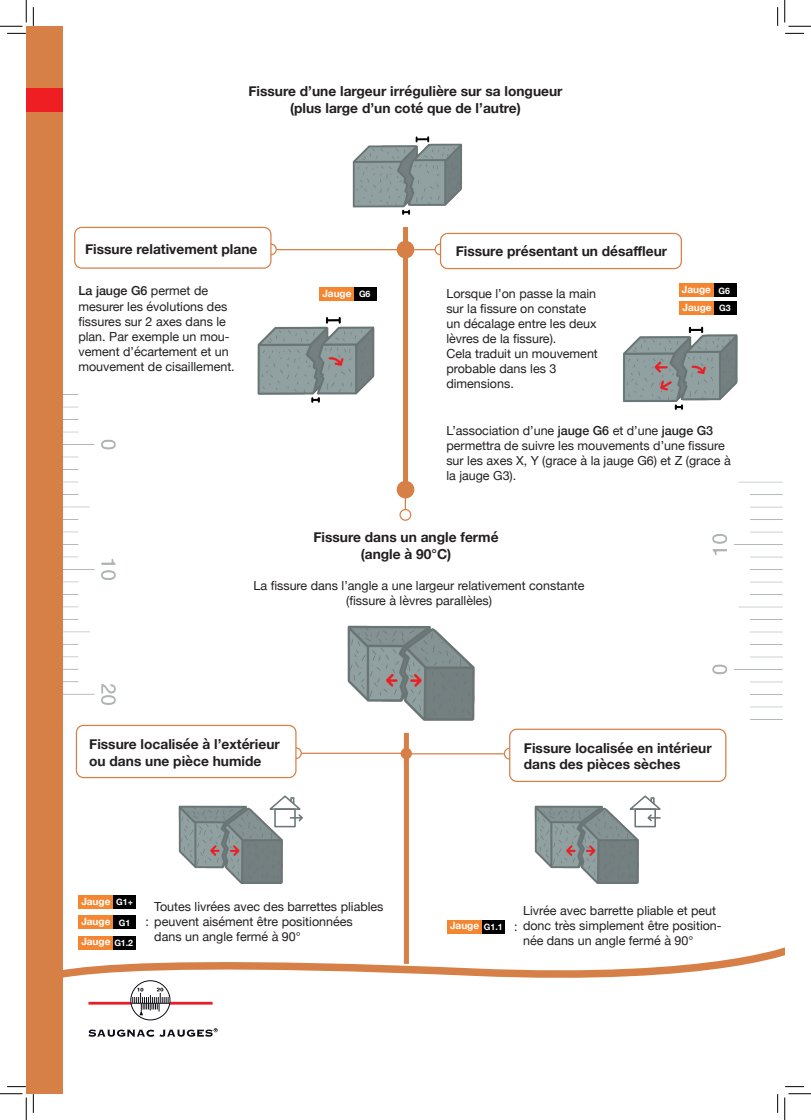
<style>
.page{position:relative;width:811px;height:1120px;background:#fff}
.page>*{position:absolute;margin:0;border:0;box-sizing:border-box;transform-origin:0 0}
.t1{font:700 13.75px/16.5px "Helvetica Neue";color:#231f20;text-align:center}
.t2{font:12.5px/15px "Helvetica Neue";color:#231f20}
.t3{font:700 10px/20.4px "Helvetica Neue";color:#fff}
.t4{font:700 8.75px/17.6px "Helvetica Neue";color:#fff}
.s1{font-weight:500}
.s2{font-size:8.75px}
.s3{font-weight:400;font-size:12.5px;color:#231f20}
</style>
<div class="page">
<svg style="left:63px;top:938px;width:722px;height:56px"></svg>
<div style="left:397px;top:241px;width:17px;height:17px;background:#d68047;border-radius:50%"></div>
<div style="left:397px;top:480px;width:17px;height:18px;background:#d68047;border-radius:50%"></div>
<div style="left:399px;top:508px;width:12px;height:12px;border:1px solid #d68047;border-radius:50%"></div>
<div style="left:76px;top:724px;width:220px;height:54px;border:1px solid #d68047;border-radius:7px"></div>
<svg style="left:295px;top:746px;width:7px;height:13px"></svg>
<div style="left:509px;top:728px;width:217px;height:53px;border:1px solid #d68047;border-radius:7px"></div>
<svg style="left:503px;top:746px;width:8px;height:14px"></svg>
<div style="left:440px;top:233px;width:242px;height:36px;border:1px solid #d68047;border-radius:7px"></div>
<img style="left:63px;top:406px;width:53px;height:299px">
<hr style="left:88px;top:1001px;width:125px;height:3px;background:#ea1c28">
<svg style="left:131px;top:980px;width:39px;height:39px"></svg>
<div style="left:130px;top:980px;width:40px;height:39px;border:1px solid #0d0b14;border-radius:50%"></div>
<hr style="left:131px;top:1002px;width:38px;height:1px;background:#0d0b14">
<svg style="left:132px;top:987px;width:37px;height:27px"></svg>
<svg style="left:88px;top:1028px;width:130px;height:8px"></svg>
<div style="left:403px;top:227px;width:5px;height:258px;background:#d68047"></div>
<div style="left:404px;top:732px;width:5px;height:231px;background:#d68047"></div>
<hr style="left:277px;top:249px;width:128px;height:1px;background:#d68047">
<img style="left:257px;top:317px;width:118px;height:86px">
<img style="left:623px;top:326px;width:115px;height:84px">
<img style="left:347px;top:625px;width:128px;height:96px">
<img style="left:178px;top:805px;width:107px;height:79px">
<img style="left:534px;top:805px;width:107px;height:79px">
<div style="left:400px;top:747px;width:12px;height:12px;background:#d68047;border-radius:50%"></div>
<hr style="left:301px;top:752px;width:105px;height:1px;background:#d68047">
<hr style="left:406px;top:753px;width:98px;height:1px;background:#d68047">
<div style="left:26px;top:26px;width:37px;height:1067px;background:#d68047"></div>
<div style="left:274px;top:808px;width:22px;height:19px;border:2px solid #6a7575"></div>
<svg style="left:266px;top:795px;width:37px;height:27px"></svg>
<div style="left:634px;top:808px;width:22px;height:19px;border:2px solid #6a7575"></div>
<svg style="left:626px;top:795px;width:35px;height:27px"></svg>
<div style="left:320px;top:287px;width:35px;height:14px;background:#f58631"></div>
<div style="left:679px;top:283px;width:35px;height:14px;background:#f58631"></div>
<div style="left:680px;top:301px;width:35px;height:14px;background:#f58631"></div>
<div style="left:355px;top:287px;width:22px;height:14px;background:#000001"></div>
<div style="left:714px;top:283px;width:22px;height:14px;background:#000001"></div>
<div style="left:715px;top:301px;width:22px;height:14px;background:#000001"></div>
<svg style="left:414px;top:243px;width:28px;height:13px"></svg>
<div style="left:79px;top:894px;width:35px;height:14px;background:#f58631"></div>
<div style="left:114px;top:894px;width:22px;height:14px;background:#000001"></div>
<div style="left:79px;top:915px;width:35px;height:14px;background:#f58631"></div>
<div style="left:114px;top:915px;width:22px;height:14px;background:#000001"></div>
<div style="left:79px;top:935px;width:35px;height:14px;background:#f58631"></div>
<div style="left:114px;top:935px;width:22px;height:14px;background:#000001"></div>
<div style="left:447px;top:919px;width:35px;height:14px;background:#f58631"></div>
<div style="left:482px;top:919px;width:22px;height:14px;background:#000001"></div>
<div style="left:26px;top:88px;width:37px;height:23px;background:#ee1e23"></div>
<img style="left:712px;top:481px;width:70px;height:227px">
<img style="left:352px;top:136px;width:111px;height:79px">
<div style="left:74px;top:227px;width:197px;height:42px;border:1px solid #d68047;border-radius:7px"></div>
<svg style="left:270px;top:243px;width:7px;height:13px"></svg>
<svg style="left:7px;top:33px;width:19px;height:1px"></svg>
<svg style="left:785px;top:33px;width:19px;height:1px"></svg>
<svg style="left:33px;top:7px;width:1px;height:19px"></svg>
<svg style="left:33px;top:1093px;width:1px;height:19px"></svg>
<svg style="left:777px;top:7px;width:1px;height:19px"></svg>
<svg style="left:777px;top:1094px;width:1px;height:18px"></svg>
<svg style="left:0;top:0;width:27px;height:27px"></svg>
<svg style="left:0;top:1093px;width:27px;height:26px"></svg>
<svg style="left:784px;top:0;width:27px;height:27px"></svg>
<svg style="left:784px;top:1093px;width:27px;height:26px"></svg>
<p class="t1" style="left:248px;top:84px;width:316px">Fissure d’une largeur irrégulière sur sa longueur (plus large d’un coté que de l’autre)</p>
<p class="t1" style="left:85px;top:241px;width:174px">Fissure relativement plane</p>
<p class="t1" style="left:456px;top:243px;width:213px">Fissure présentant un désaffleur</p>
<p class="t2" style="left:446px;top:286px;width:153px">Lorsque l’on passe la main sur la fissure on constate un décalage entre les deux lèvres de la fissure).<br>Cela traduit un mouvement probable dans les 3 dimensions.</p>
<p class="t3" style="left:322px;top:283px;width:31px">Jauge</p>
<p class="t3" style="left:682px;top:281px;width:31px;line-height:17.6px">Jauge<br>Jauge</p>
<p class="t2" style="left:78px;top:284px;width:158px"><span class="s1">La jauge G6</span> permet de mesurer les évolutions des fissures sur 2 axes dans le plan. Par exemple un mou&shy;vement d’écartement et un mouvement de cisaillement.</p>
<p class="t4" style="left:359px;top:285px;width:13px">G6</p>
<p class="t4" style="left:718px;top:282px;width:14px">G6<br>G3</p>
<p class="t2" style="left:446px;top:423px;width:286px">L’association d’une <span class="s1">jauge G6</span> et d’une <span class="s1">jauge G3 </span>permettra de suivre les mouvements d’une fissure sur les axes X, Y (grace à la jauge G6) et Z (grace à la jauge G3).</p>
<p class="t1" style="left:313px;top:529px;width:187px">Fissure dans un angle fermé (angle à 90°C)</p>
<p class="t2" style="left:253px;top:579px;width:332px;text-align:center">La fissure dans l’angle a une largeur relativement constante (fissure à lèvres parallèles)</p>
<p class="t1" style="left:89px;top:736px;width:192px;text-align:left">Fissure localisée à l’extérieur ou dans une pièce humide</p>
<p class="t1" style="left:524px;top:739px;width:189px;text-align:left">Fissure localisée en intérieur dans des pièces sèches</p>
<p class="t3" style="left:81px;top:890px;width:53px">Jauge <span class="s2">G1+<br></span>Jauge <span class="s2">G1<br></span>Jauge <span class="s2">G1.2</span></p>
<p class="t2" style="left:523px;top:903px;width:200px">Livrée avec barrette pliable et peut donc très simplement être position&shy;née dans un angle fermé à 90°</p>
<p class="t2" style="left:154px;top:899px;width:231px">Toutes livrées avec des barrettes pliables</p>
<p class="t2" style="left:145px;top:914px;width:209px">: peuvent aisément être positionnées</p>
<p class="t2" style="left:154px;top:929px;width:148px">dans un angle fermé à 90°</p>
<p class="t3" style="left:450px;top:915px;width:69px">Jauge <span class="s2">G1.1</span> <span class="s3">:</span></p>
</div>
